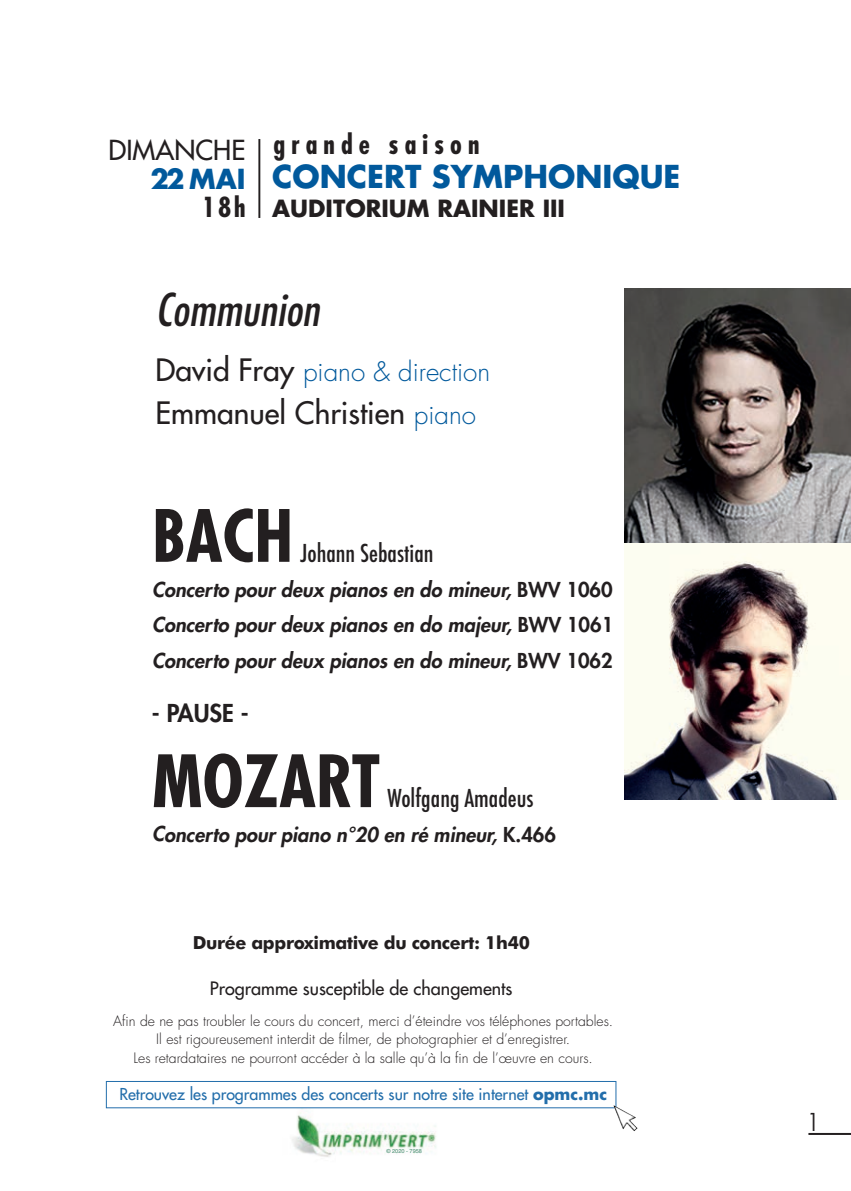
<style>
.page{position:relative;width:851px;height:1191px;background:#fff}
.page>*{position:absolute;margin:0;border:0;box-sizing:border-box;transform-origin:0 0}
.t1{font:700 condensed 70px "Futura";color:#231f20}
.t2{font:italic condensed 44px "Futura";letter-spacing:.01em;color:#231f20}
.t3{font:700 30.8px "Futura";color:#01599c}
.t4{font:30px "Futura";color:#231f20}
.t5{font:700 condensed 26.8px "Futura";letter-spacing:.225em;color:#231f20}
.t6{font:26.8px "Futura";color:#231f20}
.t7{font:700 26.8px "Futura";color:#01599c}
.t8{font:300 26px "Futura";color:#01599c}
.t9{font:500 condensed 24px "Futura";color:#231f20}
.t10{font:800 24px "Futura";color:#231f20}
.t11{font:300 condensed 24px "Futura";color:#231f20}
.t12{font:700 23px "Futura";color:#231f20}
.t13{font:italic 800 20px/35.4px "Futura";color:#231f20;text-align:justify}
.t14{font:18px "Futura";color:#231f20}
.t15{font:700 18px "Futura BT";letter-spacing:-.02em;color:#231f20}
.t16{font:16px "Futura";color:#236eab}
.t17{font:300 14px/18.4px "Futura";color:#231f20;text-align:center}
.t18{font:5.6px "Helvetica";color:#41896b}
.s1{font-weight:400;font-size:30px;color:#231f20}
.s2{font-weight:300;font-size:26px;color:#01599c}
.s3{font-style:normal}
.s4{font-weight:700}
</style>
<div class="page">
<hr style="left:808px;top:1133px;width:42px;height:2px;background:#231f20">
<img style="left:292px;top:1112px;width:144px;height:45px">
<div style="left:106px;top:1081px;width:510px;height:27px;border:1px solid #236eab"></div>
<img style="left:613px;top:1105px;width:24px;height:26px">
<hr style="left:258px;top:139px;width:2px;height:79px;background:#231f20">
<img style="left:624px;top:288px;width:226px;height:256px">
<img style="left:624px;top:544px;width:226px;height:255px">
<h3 class="t6" style="left:108px;top:136px;width:138px">DIMANCHE</h3>
<h3 class="t7" style="left:150px;top:166px;width:96px">22 MAI</h3>
<h3 class="t5" style="left:202px;top:196px;width:45px">18h</h3>
<h3 class="t5" style="left:273px;top:132px;width:207px">grande saison</h3>
<h3 class="t3" style="left:272px;top:163px;width:409px">CONCERT SYMPHONIQUE</h3>
<h3 class="t12" style="left:272px;top:198px;width:294px">AUDITORIUM RAINIER III</h3>
<h2 class="t2" style="left:155px;top:290px;width:165px">Communion</h2>
<h3 class="t8" style="left:155px;top:359px;width:336px"><span class="s1">David Fray</span> piano &amp; direction</h3>
<h3 class="t4" style="left:155px;top:398px;width:322px">Emmanuel Christien <span class="s2">piano</span></h3>
<h1 class="t1" style="left:152px;top:505px;width:142px">BACH</h1>
<h3 class="t9" style="left:300px;top:539px;width:135px">Johann Sebastian</h3>
<h3 class="t13" style="left:152px;top:573px;width:462px">Concerto pour deux pianos en do mineur, <span class="s3">BWV 1060<br></span>Concerto pour deux pianos en do majeur, <span class="s3">BWV 1061<br></span>Concerto pour deux pianos en do mineur, <span class="s3">BWV 1062</span></h3>
<h3 class="t10" style="left:152px;top:702px;width:98px">- PAUSE -</h3>
<h1 class="t1" style="left:152px;top:750px;width:230px">MOZART</h1>
<h3 class="t9" style="left:387px;top:785px;width:147px">Wolfgang Amadeus</h3>
<h3 class="t13" style="left:152px;top:818px;width:405px">Concerto pour piano n°20 en ré mineur, <span class="s3">K.466</span></h3>
<p class="t15" style="left:193px;top:935px;width:339px">Durée approximative du concert: 1h40</p>
<p class="t14" style="left:210px;top:979px;width:304px">Programme susceptible de changements</p>
<p class="t17" style="left:113px;top:1013px;width:501px">Afin de ne pas troubler le cours du concert, merci d’éteindre vos téléphones portables.<br>Il est rigoureusement interdit de filmer, de photographier et d’enregistrer.<br>Les retardataires ne pourront accéder à la salle qu’à la fin de l’œuvre en cours.</p>
<p class="t16" style="left:119px;top:1086px;width:489px">Retrouvez les programmes des concerts sur notre site internet <span class="s4">opmc.mc</span></p>
<p class="t18" style="left:386px;top:1148px;width:37px">© 2020 - 7958</p>
<h3 class="t11" style="left:808px;top:1111px;width:11px">1</h3>
</div>
